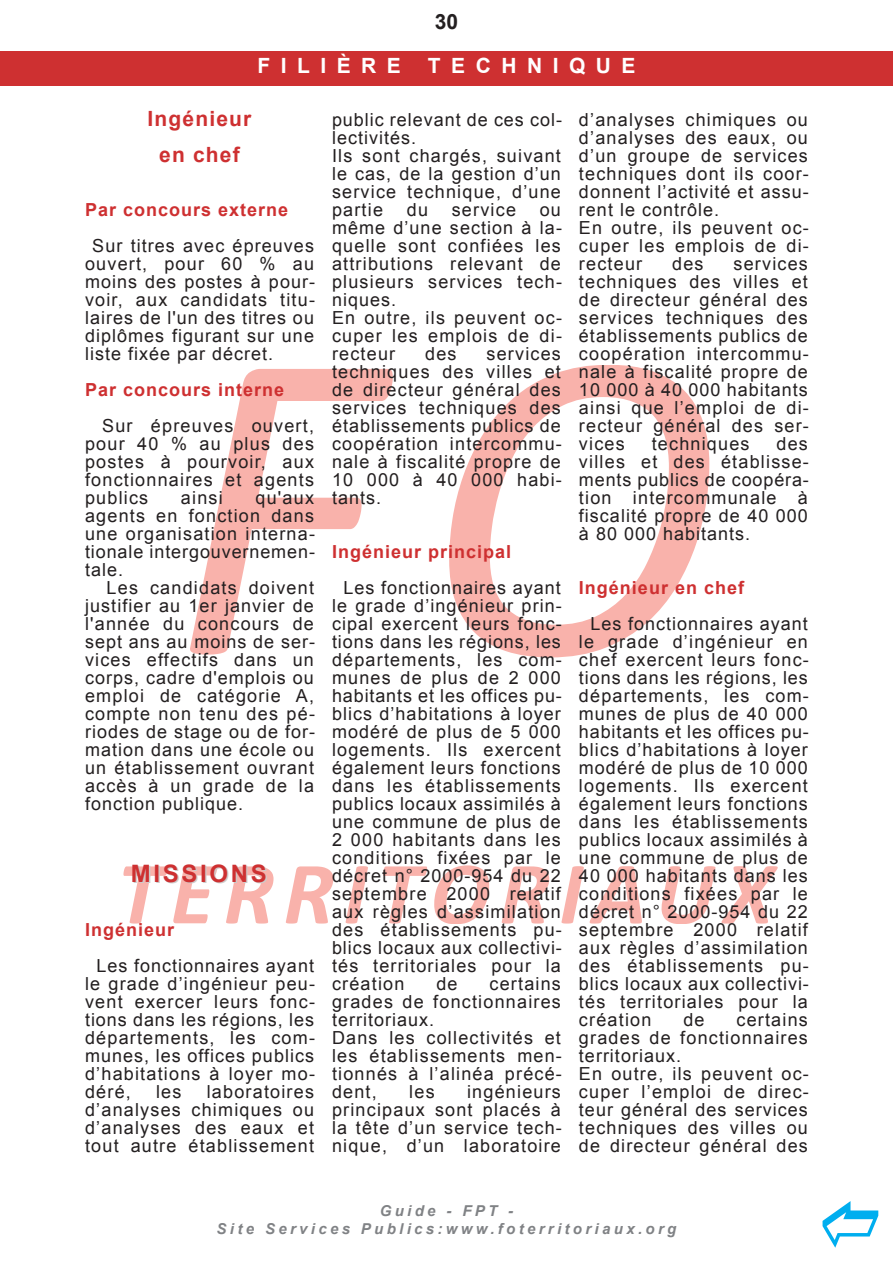
<style>
.page{position:relative;width:893px;height:1263px;background:#fff}
.page>*{position:absolute;margin:0;border:0;box-sizing:border-box;transform-origin:0 0}
.t1{font:700 24px "Arial";letter-spacing:.11em;color:#ce3031}
.t2{font:700 21px "Arial";letter-spacing:.5em;color:#fff}
.t3{font:700 21px/36px "Arial";letter-spacing:.055em;color:#ce3031;text-align:center}
.t4{font:700 21px "Arial";color:#231f20}
.t5{font:18px/18px "Arial";letter-spacing:.065em;color:#231f20;text-align:justify}
.t6{font:700 18px "Arial";letter-spacing:.055em;color:#ce3031}
.t7{font:italic 700 15px/18px "Arial";letter-spacing:.22em;color:#808285;text-align:center}
</style>
<div class="page">
<div style="left:0;top:51px;width:893px;height:34px;background:#ce3031"></div>
<svg style="left:190px;top:365px;width:519px;height:292px"></svg>
<svg style="left:123px;top:866px;width:210px;height:57px"></svg>
<p class="t4" style="left:435px;top:10px;width:25px">30</p>
<p class="t2" style="left:257px;top:54px;width:145px">fILIèRE</p>
<p class="t2" style="left:428px;top:54px;width:209px">TEcHNIQUE</p>
<p class="t3" style="left:148px;top:101px;width:105px">Ingénieur en chef</p>
<p class="t6" style="left:85px;top:200px;width:205px">Par concours externe</p>
<p class="t5" style="left:85px;top:237px;width:231px;text-indent:7px">sur titres avec épreuves ouvert, pour 60 % au moins des postes à pour&shy;voir, aux candidats titu&shy;laires de l'un des titres ou diplômes figurant sur une liste fixée par décret.</p>
<p class="t6" style="left:85px;top:380px;width:201px">Par concours interne</p>
<p class="t5" style="left:85px;top:417px;width:230px;text-indent:17px">sur épreuves ouvert, pour 40 % au plus des postes à pourvoir, aux fonctionnaires et agents publics</p>
<p class="t5" style="left:85px;top:489px;width:231px;text-indent:170px">qu'aux agents en fonction dans une organisation interna&shy;tionale intergouvernemen&shy;tale.</p>
<p class="t5" style="left:85px;top:579px;width:231px;text-indent:22px">Les candidats doivent justifier au 1er janvier de l'année du concours de sept ans au moins de ser&shy;vices effectifs dans un corps, cadre d'emplois ou emploi de catégorie A, compte non tenu des pé&shy;riodes de stage ou de for&shy;mation dans une école ou un établissement ouvrant accès à un grade de la fonction publique.</p>
<p class="t5" style="left:181px;top:489px;width:43px">ainsi</p>
<h1 class="t1" style="left:131px;top:860px;width:137px">MIssIoNs</h1>
<p class="t6" style="left:85px;top:920px;width:91px">Ingénieur</p>
<p class="t5" style="left:85px;top:957px;width:231px;text-indent:11px">Les fonctionnaires ayant le grade d’ingénieur peu&shy;vent exercer leurs fonc&shy;tions dans les régions, les départements, les com&shy;munes, les offices publics d’habitations à loyer mo&shy;déré,</p>
<p class="t5" style="left:85px;top:1083px;width:230px;text-indent:122px">laboratoires d’analyses chimiques ou d’analyses des eaux et tout autre établissement</p>
<p class="t5" style="left:156px;top:1083px;width:27px">les</p>
<p class="t5" style="left:332px;top:111px;width:231px;text-align:left">public relevant de ces col&shy;lectivités.<br>Ils sont chargés, suivant le cas, de la gestion d’un service technique, d’une partie</p>
<p class="t5" style="left:407px;top:201px;width:23px">du</p>
<p class="t5" style="left:452px;top:201px;width:66px">service</p>
<p class="t5" style="left:332px;top:201px;width:231px;text-align:left;text-indent:208px">ou même d’une section à la&shy;quelle sont confiées les attributions relevant de plusieurs services tech&shy;niques.<br>En outre, ils peuvent oc&shy;cuper les emplois de di&shy;recteur</p>
<p class="t5" style="left:332px;top:345px;width:231px;text-indent:155px">services techniques des villes et de directeur général des services techniques des établissements publics de coopération intercommu&shy;nale à fiscalité propre de 10 000 à 40 000 habi&shy;tants.</p>
<p class="t5" style="left:425px;top:345px;width:33px">des</p>
<p class="t6" style="left:332px;top:542px;width:181px">Ingénieur principal</p>
<p class="t5" style="left:332px;top:579px;width:231px;text-indent:11px">Les fonctionnaires ayant le grade d’ingénieur prin&shy;cipal exercent leurs fonc&shy;tions dans les régions, les départements, les com&shy;munes de plus de 2 000 habitants et les offices pu&shy;blics d’habitations à loyer modéré de plus de 5 000 logements. Ils exercent également leurs fonctions dans les établissements publics locaux assimilés à une commune de plus de 2 000 habitants dans les conditions fixées par le décret n° 2000-954 du 22 septembre 2000 relatif aux règles d’assimilation des établissements pu&shy;blics locaux aux collectivi&shy;tés territoriales pour la création</p>
<p class="t5" style="left:332px;top:975px;width:231px;text-align:left;text-indent:158px">certains grades de fonctionnaires territoriaux.<br>dans les collectivités et les établissements men&shy;tionnés à l’alinéa précé&shy;dent,</p>
<p class="t5" style="left:436px;top:975px;width:23px">de</p>
<p class="t5" style="left:332px;top:1083px;width:231px;text-indent:135px">ingénieurs principaux sont placés à la tête d’un service tech&shy;nique, d’un laboratoire</p>
<p class="t5" style="left:409px;top:1083px;width:27px">les</p>
<p class="t5" style="left:579px;top:111px;width:231px;text-align:left">d’analyses chimiques ou d’analyses des eaux, ou d’un groupe de services techniques dont ils coor&shy;donnent l’activité et assu&shy;rent le contrôle.<br>En outre, ils peuvent oc&shy;cuper les emplois de di&shy;recteur</p>
<p class="t5" style="left:579px;top:255px;width:231px;text-indent:155px">services techniques des villes et de directeur général des services techniques des établissements publics de coopération intercommu&shy;nale à fiscalité propre de 10 000 à 40 000 habitants ainsi que l’emploi de di&shy;recteur général des ser&shy;vices</p>
<p class="t5" style="left:672px;top:255px;width:33px">des</p>
<p class="t5" style="left:579px;top:435px;width:231px;text-indent:198px">des villes et des établisse&shy;ments publics de coopéra&shy;tion intercommunale à fiscalité propre de 40 000 à 80 000 habitants.</p>
<p class="t5" style="left:652px;top:435px;width:99px">techniques</p>
<p class="t6" style="left:579px;top:578px;width:167px">Ingénieur en chef</p>
<p class="t5" style="left:579px;top:615px;width:231px;text-indent:11px">Les fonctionnaires ayant le grade d’ingénieur en chef exercent leurs fonc&shy;tions dans les régions, les départements, les com&shy;munes de plus de 40 000 habitants et les offices pu&shy;blics d’habitations à loyer modéré de plus de 10 000 logements. Ils exercent également leurs fonctions dans les établissements publics locaux assimilés à une commune de plus de 40 000 habitants dans les conditions fixées par le décret n° 2000-954 du 22 septembre 2000 relatif aux règles d’assimilation des établissements pu&shy;blics locaux aux collectivi&shy;tés territoriales pour la création</p>
<p class="t5" style="left:579px;top:1011px;width:231px;text-align:left;text-indent:158px">certains grades de fonctionnaires territoriaux.<br>En outre, ils peuvent oc&shy;cuper l’emploi de direc&shy;teur général des services techniques des villes ou de directeur général des</p>
<p class="t5" style="left:683px;top:1011px;width:23px">de</p>
<p class="t7" style="left:217px;top:1202px;width:461px">Guide - fpt -<br>Site Services publics:www.foterritoriaux.org</p>
</div>
